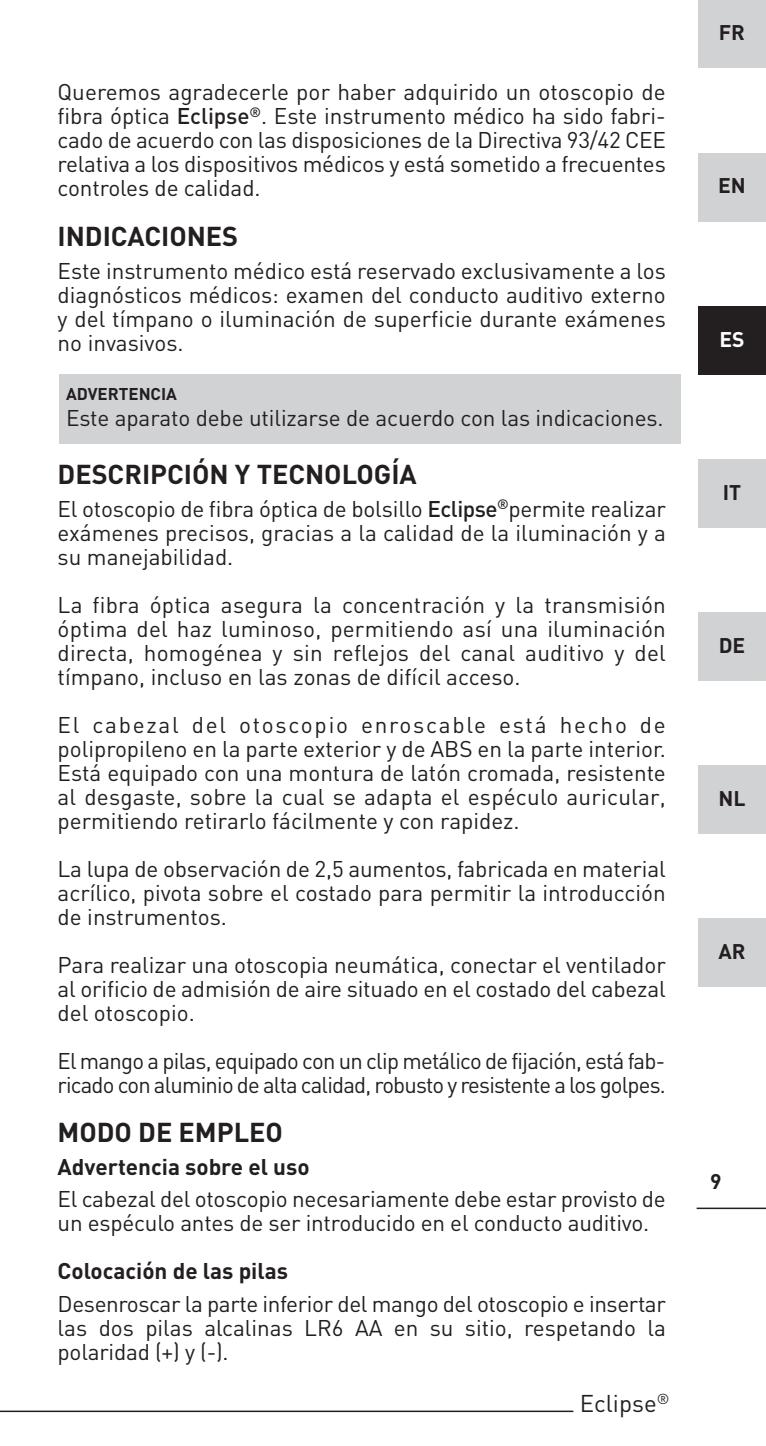
<style>
.page{position:relative;width:766px;height:1446px;background:#fff}
.page>*{position:absolute;margin:0;border:0;box-sizing:border-box;transform-origin:0 0}
.t1{font:700 27px "DIN";color:#231f20}
.t2{font:24px "DIN";color:#231f20}
.t3{font:22.5px/24px "DIN";letter-spacing:-.005em;color:#231f20;text-align:justify}
.t4{font:22.5px/24px "DIN";letter-spacing:-.035em;color:#231f20}
.t5{font:700 22.5px "DIN";color:#231f20}
.t6{font:700 21px "DIN";color:#231f20}
.t7{font:700 21px "DIN";color:#fff}
.t8{font:700 16.8px "DIN";color:#231f20}
.s1{font-weight:500}
</style>
<div class="page">
<div style="left:60px;top:374px;width:620px;height:70px;background:#d1d2d4"></div>
<div style="left:697px;top:0;width:68px;height:68px;background:#d1d2d4"></div>
<div style="left:697px;top:153px;width:68px;height:68px;background:#d1d2d4"></div>
<div style="left:697px;top:306px;width:68px;height:68px;background:#231f20"></div>
<div style="left:697px;top:459px;width:68px;height:68px;background:#d1d2d4"></div>
<div style="left:697px;top:612px;width:68px;height:68px;background:#d1d2d4"></div>
<div style="left:697px;top:765px;width:68px;height:68px;background:#d1d2d4"></div>
<div style="left:697px;top:918px;width:68px;height:68px;background:#d1d2d4"></div>
<hr style="left:696px;top:1207px;width:69px;height:2px;background:#231f20">
<hr style="left:0;top:1410px;width:573px;height:2px;background:#231f20">
<p class="t3" style="left:58px;top:81px;width:609px">Queremos agradecerle por haber adquirido un otoscopio de fibra óptica <span class="s1">Eclipse</span><sup>®</sup>. Este instrumento médico ha sido fabri&shy;cado de acuerdo con las disposiciones de la Directiva 93/42 CEE relativa a los dispositivos médicos y está sometido a frecuentes controles de calidad.</p>
<p class="t1" style="left:58px;top:221px;width:182px">INDICACIONES</p>
<p class="t3" style="left:58px;top:259px;width:609px">Este instrumento médico está reservado exclusivamente a los diagnósticos médicos: examen del conducto auditivo externo y del tímpano o iluminación de superficie durante exámenes no invasivos.</p>
<p class="t8" style="left:66px;top:384px;width:112px">ADVERTENCIA</p>
<p class="t3" style="left:66px;top:406px;width:599px">Este aparato debe utilizarse de acuerdo con las indicaciones.</p>
<p class="t1" style="left:58px;top:459px;width:360px">DESCRIPCIÓN Y TECNOLOGÍA</p>
<p class="t3" style="left:58px;top:497px;width:609px">El otoscopio de fibra óptica de bolsillo <span class="s1">Eclipse</span><sup>®</sup>permite realizar exámenes precisos, gracias a la calidad de la iluminación y a su manejabilidad.</p>
<p class="t3" style="left:58px;top:593px;width:609px">La fibra óptica asegura la concentración y la transmisión óptima del haz luminoso, permitiendo así una iluminación directa, homogénea y sin reflejos del canal auditivo y del tímpano, incluso en las zonas de difícil acceso.</p>
<p class="t3" style="left:58px;top:713px;width:609px">El cabezal del otoscopio enroscable está hecho de polipropileno en la parte exterior y de ABS en la parte interior.<br>Está equipado con una montura de latón cromada, resistente al desgaste, sobre la cual se adapta el espéculo auricular, permitiendo retirarlo fácilmente y con rapidez.</p>
<p class="t3" style="left:58px;top:857px;width:609px">La lupa de observación de 2,5 aumentos, fabricada en material acrílico, pivota sobre el costado para permitir la introducción de instrumentos.</p>
<p class="t3" style="left:58px;top:953px;width:609px">Para realizar una otoscopia neumática, conectar el ventilador al orificio de admisión de aire situado en el costado del cabezal del otoscopio.</p>
<p class="t4" style="left:58px;top:1049px;width:609px">El mango a pilas, equipado con un clip metálico de fijación, está fab&shy;ricado con aluminio de alta calidad, robusto y resistente a los golpes.</p>
<p class="t1" style="left:58px;top:1117px;width:227px">MODO DE EMPLEO</p>
<p class="t5" style="left:58px;top:1154px;width:253px">Advertencia sobre el uso</p>
<p class="t3" style="left:58px;top:1187px;width:609px">El cabezal del otoscopio necesariamente debe estar provisto de un espéculo antes de ser introducido en el conducto auditivo.</p>
<p class="t5" style="left:58px;top:1258px;width:232px">Colocación de las pilas</p>
<p class="t3" style="left:58px;top:1292px;width:609px">Desenroscar la parte inferior del mango del otoscopio e insertar las dos pilas alcalinas LR6 AA en su sitio, respetando la polaridad (+) y (-).</p>
<p class="t2" style="left:579px;top:1389px;width:91px">Eclipse<sup>®</sup></p>
<p class="t6" style="left:718px;top:21px;width:28px">FR</p>
<p class="t6" style="left:718px;top:174px;width:29px">EN</p>
<p class="t7" style="left:719px;top:327px;width:27px">ES</p>
<p class="t6" style="left:722px;top:480px;width:20px">IT</p>
<p class="t6" style="left:718px;top:633px;width:28px">DE</p>
<p class="t6" style="left:718px;top:786px;width:28px">NL</p>
<p class="t6" style="left:718px;top:939px;width:29px">AR</p>
<p class="t6" style="left:710px;top:1170px;width:13px">9</p>
</div>
